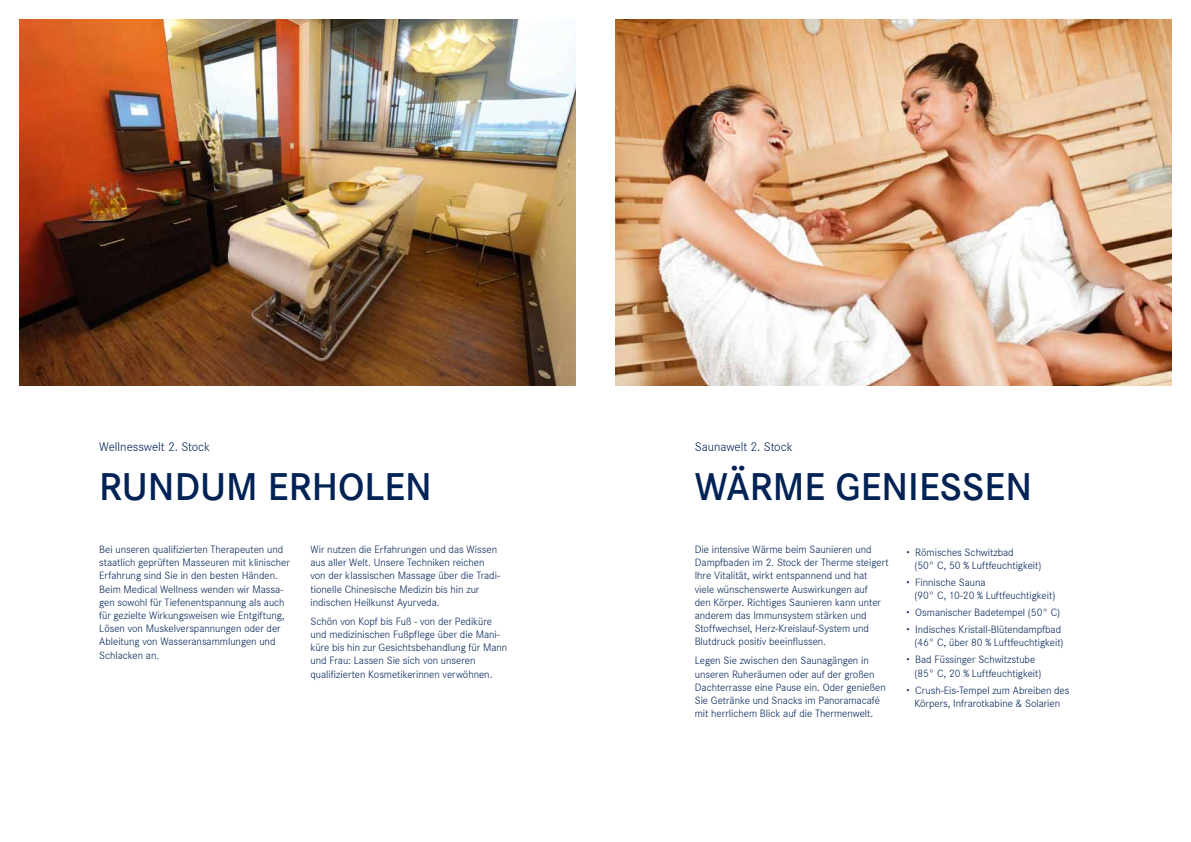
<style>
.page{position:relative;width:1191px;height:842px;background:#fff}
.page>*{position:absolute;margin:0;border:0;box-sizing:border-box;transform-origin:0 0}
.t1{font:600 40px "Corporate S";color:#025}
.t2{font:300 13px "Corporate S";color:#025}
.t3{font:300 11px/13.2px "Corporate S";color:#025}
.s1{font-weight:600;font-size:15px}
</style>
<div class="page">
<img style="left:20px;top:20px;width:555px;height:366px">
<img style="left:615px;top:20px;width:556px;height:366px">
<p class="t2" style="left:99px;top:439px;width:112px">Wellnesswelt 2. Stock</p>
<h1 class="t1" style="left:99px;top:464px;width:334px">RUNDUM ERHOLEN</h1>
<p class="t3" style="left:99px;top:543px;width:192px">Bei unseren qualifizierten Therapeuten und staatlich geprüften Masseuren mit klinischer Erfahrung sind Sie in den besten Händen.<br>Beim Medical Wellness wenden wir Massa&shy;gen sowohl für Tiefenentspannung als auch für gezielte Wirkungsweisen wie Entgiftung, Lösen von Muskelverspannungen oder der Ableitung von Wasseransammlungen und Schlacken an.</p>
<p class="t3" style="left:310px;top:543px;width:191px">Wir nutzen die Erfahrungen und das Wissen aus aller Welt. Unsere Techniken reichen von der klassischen Massage über die Tradi&shy;tionelle Chinesische Medizin bis hin zur indischen Heilkunst Ayurveda.</p>
<p class="t3" style="left:310px;top:615px;width:198px">Schön von Kopf bis Fuß - von der Pediküre und medizinischen Fußpflege über die Mani&shy;küre bis hin zur Gesichtsbehandlung für Mann und Frau: Lassen Sie sich von unseren qualifizierten Kosmetikerinnen verwöhnen.</p>
<p class="t2" style="left:694px;top:439px;width:99px">Saunawelt 2. Stock</p>
<h1 class="t1" style="left:694px;top:464px;width:339px">WÄRME GENIESSEN</h1>
<p class="t3" style="left:694px;top:543px;width:195px">Die intensive Wärme beim Saunieren und Dampfbaden im 2. Stock der Therme steigert Ihre Vitalität, wirkt entspannend und hat viele wünschenswerte Auswirkungen auf<br>den Körper. Richtiges Saunieren kann unter anderem das Immunsystem stärken und Stoffwechsel, Herz-Kreislauf-System und Blutdruck positiv beeinflussen.</p>
<p class="t3" style="left:694px;top:654px;width:193px">Legen Sie zwischen den Saunagängen in unseren Ruheräumen oder auf der großen Dachterrasse eine Pause ein. Oder genießen Sie Getränke und Snacks im Panoramacafé mit herrlichem Blick auf die Thermenwelt.</p>
<p class="t3" style="left:914px;top:546px;width:128px;text-indent:-9px"><span class="s1">·</span> Römisches Schwitzbad<br>(50° C, 50 % Luftfeuchtigkeit)</p>
<p class="t3" style="left:914px;top:576px;width:142px;text-indent:-9px"><span class="s1">·</span> Finnische Sauna<br>(90° C, 10-20 % Luftfeuchtigkeit)</p>
<p class="t3" style="left:906px;top:604px;width:157px;line-height:17px"><span class="s1">·</span> Osmanischer Badetempel (50° C) <span class="s1">·</span> Indisches Kristall-Blütendampfbad</p>
<p class="t3" style="left:906px;top:634px;width:159px;line-height:17px;text-indent:9px">(46° C, über 80 % Luftfeuchtigkeit) <span class="s1">·</span> Bad Füssinger Schwitzstube</p>
<p class="t3" style="left:906px;top:664px;width:165px;line-height:17px;text-indent:9px">(85° C, 20 % Luftfeuchtigkeit)<br><span class="s1">·</span> Crush-Eis-Tempel zum Abreiben des</p>
<p class="t3" style="left:914px;top:697px;width:147px">Körpers, Infrarotkabine &amp; Solarien</p>
</div>
